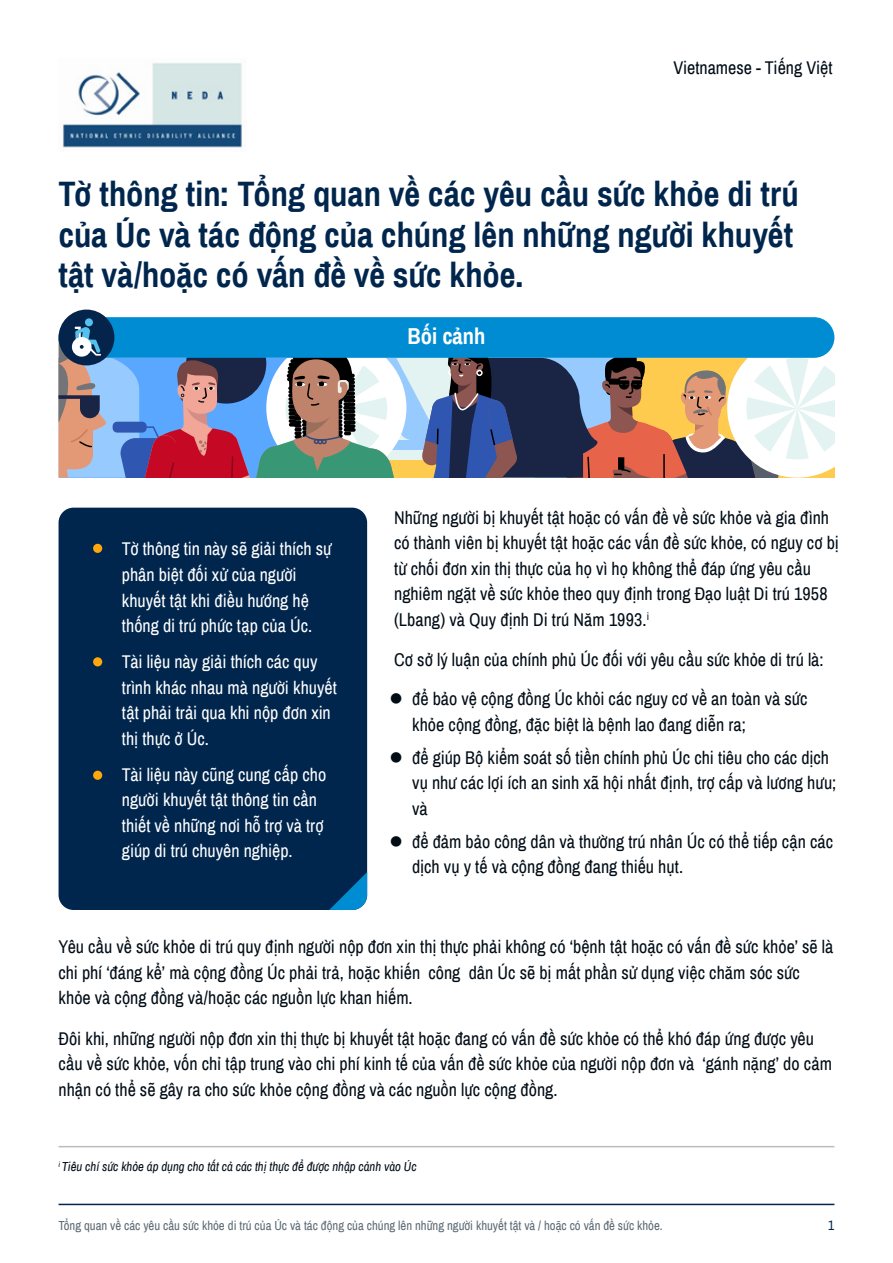
<style>
.page{position:relative;width:893px;height:1263px;background:#fff}
.page>*{position:absolute;margin:0;border:0;box-sizing:border-box;transform-origin:0 0}
.t1{font:700 34.5px/40.5px "Archivo Narrow";color:#00264d}
.t2{font:700 22.5px "Archivo Narrow";color:#fff}
.t3{font:18px/25.5px "Archivo Narrow";color:#000c16}
.t4{font:18px/25.5px "Archivo Narrow";color:#fff}
.t5{font:13.5px "Archivo Narrow";color:#00264d}
.t6{font:12.75px "Archivo Narrow";color:#5d6b75}
.t7{font:italic 12.75px "Archivo Narrow";color:#000c16}
</style>
<div class="page">
<img style="left:62px;top:62px;width:181px;height:86px">
<hr style="left:59px;top:1204px;width:775px;height:1px;background:#00264d">
<div style="left:59px;top:317px;width:775px;height:41px;background:#008cd3;border-radius:20px"></div>
<div style="left:59px;top:508px;width:308px;height:402px;background:#00264d;border-radius:15px"></div>
<div style="left:93px;top:544px;width:9px;height:9px;background:#ffa70d;border-radius:50%"></div>
<div style="left:93px;top:657px;width:9px;height:9px;background:#ffa70d;border-radius:50%"></div>
<div style="left:93px;top:771px;width:9px;height:9px;background:#ffa70d;border-radius:50%"></div>
<svg style="left:329px;top:872px;width:38px;height:38px"></svg>
<div style="left:59px;top:310px;width:55px;height:55px;background:#04244b;border-radius:50%"></div>
<svg style="left:59px;top:327px;width:775px;height:151px"></svg>
<div style="left:85px;top:318px;width:8px;height:8px;background:#54c0eb;border-radius:50%"></div>
<hr style="left:59px;top:1146px;width:775px;height:1px;background:#bcbcbc">
<p class="t3" style="left:674px;top:55px;width:160px">Vietnamese - Tiếng Việt</p>
<h1 class="t1" style="left:59px;top:172px;width:742px">Tờ thông tin: Tổng quan về các yêu cầu sức khỏe di trú của Úc và tác động của chúng lên những người khuyết tật và/hoặc có vấn đề về sức khỏe.</h1>
<p class="t2" style="left:407px;top:321px;width:79px">Bối cảnh</p>
<p class="t4" style="left:122px;top:536px;width:211px">Tờ thông tin này sẽ giải thích sự phân biệt đối xử của người khuyết tật khi điều hướng hệ thống di trú phức tạp của Úc.</p>
<p class="t4" style="left:122px;top:648px;width:216px">Tài liệu này giải thích các quy trình khác nhau mà người khuyết tật phải trải qua khi nộp đơn xin thị thực ở Úc.</p>
<p class="t4" style="left:122px;top:761px;width:206px">Tài liệu này cũng cung cấp cho người khuyết tật thông tin cần thiết về những nơi hỗ trợ và trợ giúp di trú chuyên nghiệp.</p>
<p class="t3" style="left:394px;top:504px;width:446px">Những người bị khuyết tật hoặc có vấn đề về sức khỏe và gia đình có thành viên bị khuyết tật hoặc các vấn đề sức khỏe, có nguy cơ bị từ chối đơn xin thị thực của họ vì họ không thể đáp ứng yêu cầu nghiêm ngặt về sức khỏe theo quy định trong Đạo luật Di trú 1958 (Lbang) và Quy định Di trú Năm 1993.<sup>i</sup></p>
<p class="t3" style="left:394px;top:647px;width:431px">Cơ sở lý luận của chính phủ Úc đối với yêu cầu sức khỏe di trú là:</p>
<p class="t3" style="left:412px;top:686px;width:397px;text-indent:-22px">● để bảo vệ cộng đồng Úc khỏi các nguy cơ về an toàn và sức khỏe cộng đồng, đặc biệt là bệnh lao đang diễn ra;</p>
<p class="t3" style="left:412px;top:744px;width:426px;text-indent:-22px">● để giúp Bộ kiểm soát số tiền chính phủ Úc chi tiêu cho các dịch vụ như các lợi ích an sinh xã hội nhất định, trợ cấp và lương hưu; và</p>
<p class="t3" style="left:412px;top:828px;width:423px;text-indent:-22px">● để đảm bảo công dân và thường trú nhân Úc có thể tiếp cận các dịch vụ y tế và cộng đồng đang thiếu hụt.</p>
<p class="t3" style="left:59px;top:933px;width:776px">Yêu cầu về sức khỏe di trú quy định người nộp đơn xin thị thực phải không có ‘bệnh tật hoặc có vấn đề sức khỏe’ sẽ là chi phí ‘đáng kể’ mà cộng đồng Úc phải trả, hoặc khiến công dân Úc sẽ bị mất phần sử dụng việc chăm sóc sức khỏe và cộng đồng và/hoặc các nguồn lực khan hiếm.</p>
<p class="t3" style="left:59px;top:1025px;width:775px">Đôi khi, những người nộp đơn xin thị thực bị khuyết tật hoặc đang có vấn đề sức khỏe có thể khó đáp ứng được yêu cầu về sức khỏe, vốn chỉ tập trung vào chi phí kinh tế của vấn đề sức khỏe của người nộp đơn và ‘gánh nặng’ do cảm nhận có thể sẽ gây ra cho sức khỏe cộng đồng và các nguồn lực cộng đồng.</p>
<p class="t7" style="left:59px;top:1157px;width:360px"><sup>i</sup> Tiêu chí sức khỏe áp dụng cho tất cả các thị thực để được nhập cảnh vào Úc</p>
<p class="t6" style="left:59px;top:1216px;width:606px">Tổng quan về các yêu cầu sức khỏe di trú của Úc và tác động của chúng lên những người khuyết tật và / hoặc có vấn đề sức khỏe.</p>
<p class="t5" style="left:828px;top:1216px;width:8px">1</p>
</div>
